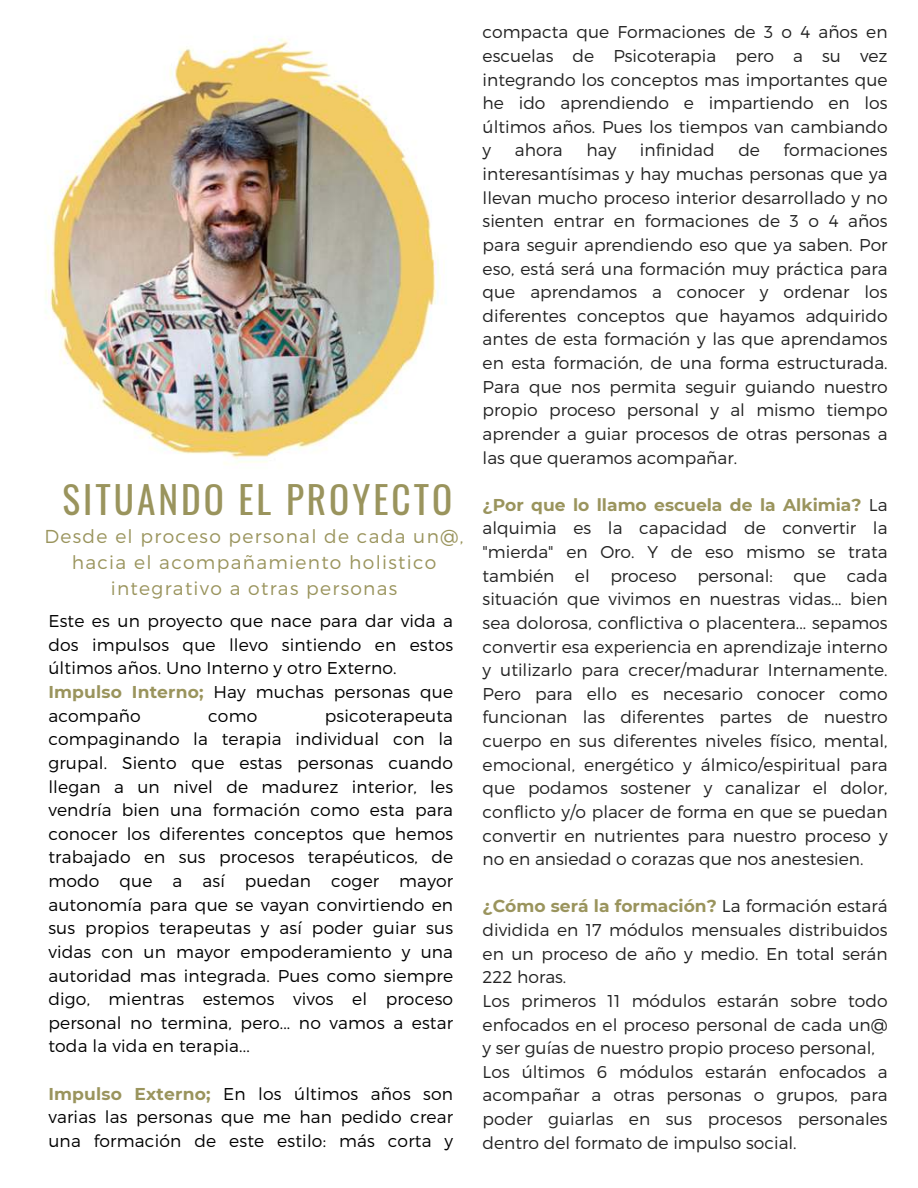
<style>
.page{position:relative;width:918px;height:1188px;background:#fff}
.page>*{position:absolute;margin:0;border:0;box-sizing:border-box;transform-origin:0 0}
.t1{font:37.35px "Oswald";letter-spacing:.08em;color:#9a945d}
.t2{font:300 18.6px/25.8px "Montserrat";letter-spacing:.07em;color:#9a945d;text-align:center}
.t3{font:300 17.1px/23.7px "Montserrat";color:#222;text-align:justify}
.t4{font:300 17.1px/23.7px "Montserrat";letter-spacing:.01em;color:#000;text-align:justify}
.s1{font-weight:700;color:#9a945d}
.s2{color:#000}
</style>
<div class="page">
<img style="left:45px;top:38px;width:396px;height:426px">
<h1 class="t1" style="left:63px;top:467px;width:391px">SITUANDO EL PROYECTO</h1>
<p class="t2" style="left:45px;top:523px;width:421px">Desde el proceso personal de cada un@, hacia el acompañamiento holistico integrativo a otras personas</p>
<p class="t4" style="left:48px;top:609px;width:406px;text-align:left">Este es un proyecto que nace para dar vida a dos impulsos que llevo sintiendo en estos últimos años. Uno Interno y otro Externo.<br><span class="s1">Impulso Interno;</span> Hay muchas personas que acompaño</p>
<p class="t4" style="left:48px;top:704px;width:406px;text-indent:276px">psicoterapeuta compaginando la terapia individual con la grupal. Siento que estas personas cuando llegan a un nivel de madurez interior, les vendría bien una formación como esta para conocer los diferentes conceptos que hemos trabajado en sus procesos terapéuticos, de modo que a así puedan coger mayor autonomía para que se vayan convirtiendo en sus propios terapeutas y así poder guiar sus vidas con un mayor empoderamiento y una autoridad mas integrada. Pues como siempre digo, mientras estemos vivos el proceso personal no termina, pero... no vamos a estar toda la vida en terapia...</p>
<p class="t4" style="left:48px;top:1082px;width:406px"><span class="s1">Impulso Externo;</span> En los últimos años son varias las personas que me han pedido crear una formación de este estilo: más corta y</p>
<p class="t4" style="left:208px;top:704px;width:51px">como</p>
<p class="t3" style="left:483px;top:20px;width:407px">compacta que Formaciones de 3 o 4 años en escuelas de Psicoterapia pero a su vez integrando los conceptos mas importantes que he ido aprendiendo e impartiendo en los últimos años. Pues los tiempos van cambiando y</p>
<p class="t3" style="left:483px;top:138px;width:407px;text-indent:301px">formaciones interesantísimas y hay muchas personas que ya llevan mucho proceso interior desarrollado y no sienten entrar en formaciones de 3 o 4 años para seguir aprendiendo eso que ya saben. Por eso, está será una formación muy práctica para que aprendamos a conocer y ordenar los diferentes conceptos que hayamos adquirido antes de esta formación y las que aprendamos en esta formación, de una forma estructurada.<br>Para que nos permita seguir guiando nuestro propio proceso personal y al mismo tiempo aprender a guiar procesos de otras personas a las que queramos acompañar.</p>
<p class="t3" style="left:483px;top:493px;width:407px"><span class="s1">¿Por que lo llamo escuela de la Alkimia?</span> La alquimia es la capacidad de convertir la "mierda" en Oro. Y de eso mismo se trata también el proceso personal: que cada situación que vivimos en nuestras vidas... bien sea dolorosa, conflictiva o placentera... sepamos convertir esa experiencia en aprendizaje interno y utilizarlo para crecer/madurar Internamente.<br>Pero para ello es necesario conocer como funcionan las diferentes partes de nuestro cuerpo en sus diferentes niveles físico, mental, emocional, energético y álmico/espiritual para que podamos sostener y canalizar el dolor, conflicto y/o placer de forma en que se puedan convertir en nutrientes para nuestro proceso y no en ansiedad o corazas que nos anestesien.</p>
<p class="t3" style="left:483px;top:894px;width:407px;text-align:left"><span class="s1">¿Cómo será la formación?</span> La formación estará dividida en 17 módulos mensuales distribuidos en un proceso de año y medio. En tota<span class="s2">l</span> serán 222 horas.<br>Los primeros 11 módulos estarán sobre todo enfocados en el proceso personal de cada un@ y ser guías de nuestro propio proceso personal, Los últimos 6 módulos estarán enfocados a acompañar a otras personas o grupos, para poder guiarlas en sus procesos personales dentro del formato de impulso social.</p>
<p class="t3" style="left:515px;top:138px;width:49px">ahora</p>
<p class="t3" style="left:586px;top:138px;width:31px">hay</p>
<p class="t3" style="left:640px;top:138px;width:76px">infinidad</p>
<p class="t3" style="left:738px;top:138px;width:23px">de</p>
</div>
